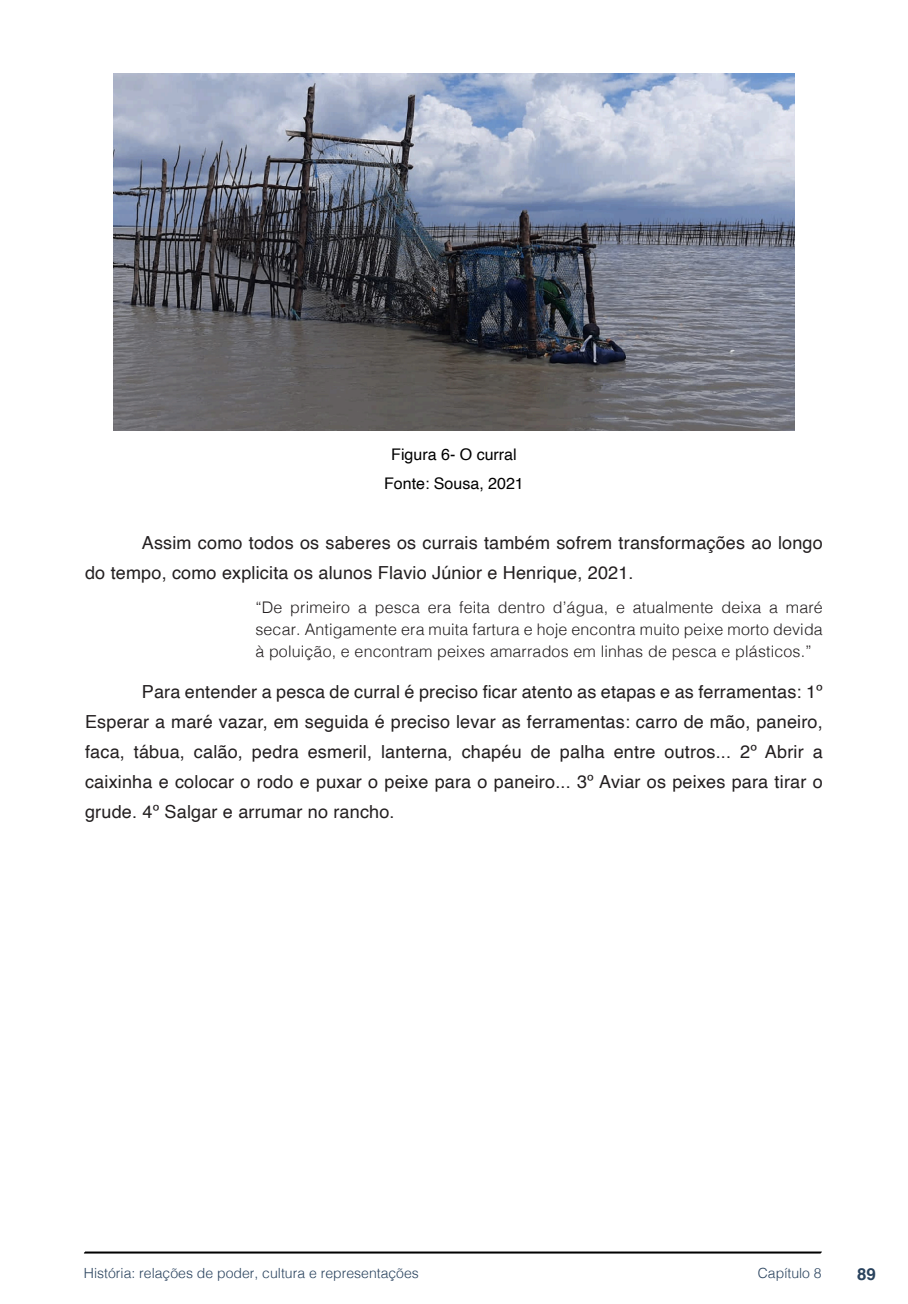
<style>
.page{position:relative;width:908px;height:1304px;background:#fff}
.page>*{position:absolute;margin:0;border:0;box-sizing:border-box;transform-origin:0 0}
.txt{font:18px/30px "Helvetica";letter-spacing:.01em;color:#231f20}
.t1{font:700 16.8px "Helvetica";color:#2a435e}
.citacoes{font:300 16px/22px "Helvetica";letter-spacing:.01em;color:#231f20;text-align:justify}
.imagens_graf_tab{font:16px "Helvetica";color:#000}
.t2{font:300 14px "Helvetica";color:#2a435e}
</style>
<div class="page">
<svg style="left:84px;top:1251px;width:737px;height:3px;background:#515151"></svg>
<img style="left:113px;top:74px;width:681px;height:357px">
<p class="imagens_graf_tab" style="left:391px;top:442px;width:127px">Figura 6- O curral</p>
<p class="imagens_graf_tab" style="left:384px;top:471px;width:141px">Fonte: Sousa, 2021</p>
<p class="txt" style="left:85px;top:529px;width:738px;text-indent:57px">Assim como todos os saberes os currais também sofrem transformações ao longo do tempo, como explicita os alunos Flavio Júnior e Henrique, 2021.</p>
<p class="citacoes" style="left:255px;top:595px;width:568px">“De primeiro a pesca era feita dentro d’água, e atualmente deixa a maré secar. Antigamente era muita fartura e hoje encontra muito peixe morto devida à poluição, e encontram peixes amarrados em linhas de pesca e plásticos.”</p>
<p class="txt" style="left:85px;top:677px;width:738px;text-align:justify;text-indent:57px">Para entender a pesca de curral é preciso ficar atento as etapas e as ferramentas: 1º Esperar a maré vazar, em seguida é preciso levar as ferramentas: carro de mão, paneiro, faca, tábua, calão, pedra esmeril, lanterna, chapéu de palha entre outros... 2º Abrir a caixinha e colocar o rodo e puxar o peixe para o paneiro... 3º Aviar os peixes para tirar o grude. 4º Salgar e arrumar no rancho.</p>
<p class="t2" style="left:84px;top:1261px;width:336px">História: relações de poder, cultura e representações</p>
<p class="t2" style="left:757px;top:1261px;width:65px">Capítulo 8</p>
<p class="t1" style="left:856px;top:1264px;width:20px">89</p>
</div>
